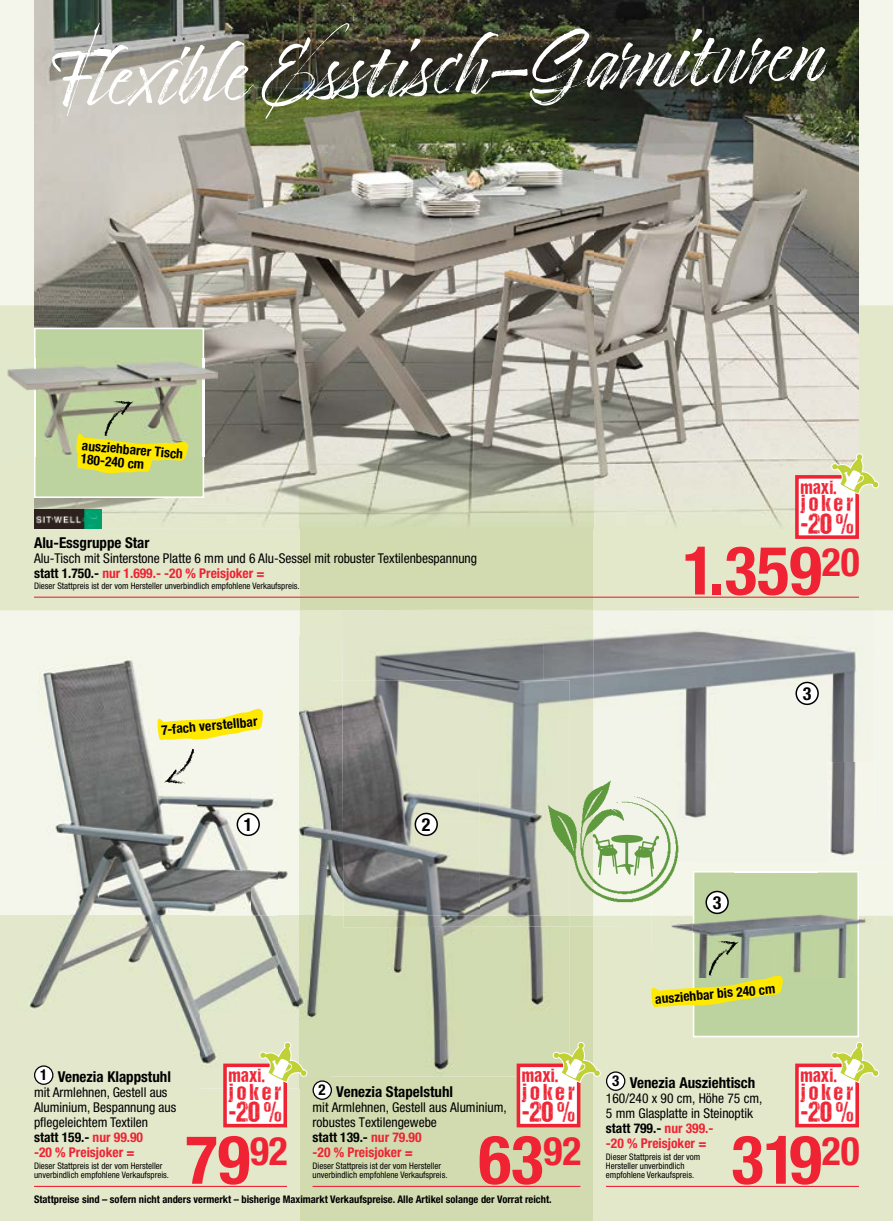
<style>
.page{position:relative;width:893px;height:1221px;background:#fff}
.page>*{position:absolute;margin:0;border:0;box-sizing:border-box;transform-origin:0 0}
.t1{font:69.9px "Timberline";color:#fff}
.t2{font:700 condensed 67.5px "Helvetica Neue LT Pro";color:#ef2333}
.t3{font:700 condensed 39.3px "Helvetica Neue LT Pro";color:#ef2333}
.t4{font:29.4px "DCC Ash";color:#ef2333}
.t5{font:23.1px "DCC Ash";letter-spacing:.16em;color:#ef2333}
.t6{font:18.75px "DCC Ash";letter-spacing:.03em;color:#ef2333}
.t7{font:700 condensed 18px "Helvetica Neue LT Pro";color:#000}
.t8{font:700 condensed 15px "Helvetica Neue LT Pro";color:#000}
.t9{font:condensed 13.5px/15px "Helvetica Neue LT Pro";color:#000}
.t10{font:700 condensed 13.5px/13.5px "Helvetica Neue LT Pro";color:#000}
.t11{font:700 condensed 10.5px "Helvetica Neue LT Pro";color:#000}
.t12{font:condensed 9px/9px "Helvetica Neue LT Pro";color:#000}
.s1{font-weight:700}
.s2{font-weight:700;color:#ef2333}
</style>
<div class="page">
<div style="left:0;top:0;width:893px;height:915px;background:#f5f6eb"></div>
<div style="left:0;top:305px;width:893px;height:305px;background:#e3e8cb"></div>
<svg style="left:300px;top:529px;width:293px;height:151px;background:#d3dab0"></svg>
<div style="left:0;top:915px;width:893px;height:305px;background:#e3e8cb"></div>
<div style="left:300px;top:1076px;width:293px;height:144px;background:#d2dbb0"></div>
<img style="left:0;top:636px;width:300px;height:452px">
<img style="left:300px;top:636px;width:30px;height:44px">
<img style="left:308px;top:1076px;width:22px;height:12px">
<img style="left:593px;top:608px;width:281px;height:154px">
<img style="left:593px;top:762px;width:234px;height:71px">
<img style="left:827px;top:761px;width:48px;height:72px">
<img style="left:342px;top:610px;width:201px;height:70px">
<img style="left:543px;top:610px;width:50px;height:168px">
<img style="left:342px;top:609px;width:251px;height:1px">
<img style="left:279px;top:680px;width:291px;height:235px">
<img style="left:279px;top:915px;width:236px;height:161px">
<img style="left:34px;top:0;width:266px;height:349px">
<img style="left:300px;top:0;width:559px;height:529px">
<img style="left:189px;top:349px;width:111px;height:180px">
<img style="left:34px;top:498px;width:155px;height:31px">
<hr style="left:34px;top:596px;width:825px;height:1px;background:#ef2333">
<img style="left:34px;top:509px;width:67px;height:20px">
<img style="left:4px;top:358px;width:218px;height:98px">
<svg style="left:34px;top:328px;width:170px;height:170px;background:#bfca8f"></svg>
<div style="left:313px;top:1080px;width:18px;height:19px;background:#fff;border-radius:50%"></div>
<div style="left:313px;top:1080px;width:19px;height:19px;border:1px solid #000;border-radius:50%"></div>
<hr style="left:313px;top:1185px;width:267px;height:1px;background:#ef2333">
<div style="left:35px;top:1065px;width:18px;height:19px;background:#fff;border-radius:50%"></div>
<div style="left:34px;top:1065px;width:19px;height:19px;border:1px solid #000;border-radius:50%"></div>
<hr style="left:34px;top:1185px;width:253px;height:1px;background:#ef2333">
<hr style="left:606px;top:1185px;width:253px;height:1px;background:#ef2333">
<img style="left:880px;top:862px;width:9px;height:53px">
<img style="left:880px;top:915px;width:9px;height:62px">
<svg style="left:415px;top:813px;width:22px;height:22px"></svg>
<div style="left:415px;top:812px;width:23px;height:24px;border:1px solid #000;border-radius:50%"></div>
<svg style="left:237px;top:813px;width:22px;height:22px"></svg>
<div style="left:237px;top:812px;width:23px;height:24px;border:1px solid #000;border-radius:50%"></div>
<svg style="left:796px;top:682px;width:22px;height:22px"></svg>
<div style="left:795px;top:681px;width:24px;height:24px;border:1px solid #000;border-radius:50%"></div>
<svg style="left:157px;top:708px;width:106px;height:32px;background:#faee63"></svg>
<svg style="left:163px;top:748px;width:32px;height:36px"></svg>
<img style="left:545px;top:778px;width:136px;height:55px">
<svg style="left:793px;top:453px;width:87px;height:87px"></svg>
<svg style="left:515px;top:833px;width:365px;height:296px;background:#d4d9b7"></svg>
<svg style="left:221px;top:1041px;width:87px;height:88px"></svg>
<h1 class="t1" style="left:49px;top:41px;width:775px;rotate:-2deg">Flexible Esstisch-Garnituren</h1>
<p class="t10" style="left:83px;top:438px;width:103px;rotate:5deg">ausziehbarer Tisch<br>180-240 cm</p>
<p class="t8" style="left:34px;top:534px;width:117px">Alu-Essgruppe Star</p>
<p class="t9" style="left:34px;top:550px;width:445px">Alu-Tisch mit Sinterstone Platte 6 mm und 6 Alu-Sessel mit robuster Textilenbespannung <span class="s1">statt 1.750.-</span> <span class="s2">nur 1.699.- -20 % Preisjoker =</span></p>
<p class="t12" style="left:34px;top:581px;width:267px">Dieser Stattpreis ist der vom Hersteller unverbindlich empfohlene Verkaufspreis.</p>
<p class="t10" style="left:161px;top:723px;width:98px;rotate:-5deg">7-fach verstellbar</p>
<h3 class="t7" style="left:244px;top:813px;width:10px">1</h3>
<h3 class="t7" style="left:422px;top:813px;width:10px">2</h3>
<h3 class="t6" style="left:801px;top:477px;width:37px">maxi.</h3>
<h3 class="t5" style="left:801px;top:490px;width:54px">joker</h3>
<h3 class="t4" style="left:801px;top:507px;width:54px">-20 %</h3>
<h2 class="t2" style="left:683px;top:531px;width:178px">1.359<sup>20</sup></h2>
<h3 class="t7" style="left:803px;top:682px;width:10px">3</h3>
<h3 class="t7" style="left:713px;top:891px;width:10px">3</h3>
<p class="t10" style="left:655px;top:992px;width:122px;rotate:-5deg">ausziehbar bis 240 cm</p>
<p class="t8" style="left:40px;top:1067px;width:132px">1 Venezia Klappstuhl</p>
<p class="t9" style="left:34px;top:1084px;width:144px">mit Armlehnen, Gestell aus<br>Aluminium, Bespannung aus pflegeleichtem Textilen<br><span class="s1">statt 159.-</span> <span class="s2">nur 99.90<br>-20 % Preisjoker =</span></p>
<p class="t12" style="left:34px;top:1161px;width:137px">Dieser Stattpreis ist der vom Hersteller unverbindlich empfohlene Verkaufspreis.</p>
<h3 class="t6" style="left:229px;top:1065px;width:37px">maxi.</h3>
<h3 class="t5" style="left:229px;top:1079px;width:54px">joker</h3>
<h3 class="t4" style="left:229px;top:1095px;width:54px">-20 %</h3>
<h2 class="t2" style="left:185px;top:1120px;width:66px">79</h2>
<h3 class="t3" style="left:250px;top:1128px;width:39px">92</h3>
<h3 class="t6" style="left:522px;top:1065px;width:37px">maxi.</h3>
<h3 class="t5" style="left:522px;top:1079px;width:54px">joker</h3>
<h3 class="t4" style="left:522px;top:1095px;width:54px">-20 %</h3>
<h3 class="t6" style="left:801px;top:1065px;width:37px">maxi.</h3>
<h3 class="t5" style="left:801px;top:1079px;width:54px">joker</h3>
<h3 class="t4" style="left:801px;top:1095px;width:54px">-20 %</h3>
<p class="t8" style="left:612px;top:1073px;width:145px">3 Venezia Ausziehtisch</p>
<p class="t9" style="left:606px;top:1090px;width:158px">160/240 x 90 cm, Höhe 75 cm,<br>5 mm Glasplatte in Steinoptik <span class="s1">statt 799.-</span> <span class="s2">nur 399.-<br>-20 % Preisjoker =</span></p>
<p class="t12" style="left:606px;top:1152px;width:96px">Dieser Stattpreis ist der vom<br>Hersteller unverbindlich</p>
<p class="t8" style="left:319px;top:1082px;width:136px">2 Venezia Stapelstuhl</p>
<p class="t9" style="left:313px;top:1099px;width:196px">mit Armlehnen, Gestell aus Aluminium, robustes Textilengewebe<br><span class="s1">statt 139.-</span> <span class="s2">nur 79.90<br>-20 % Preisjoker =</span></p>
<p class="t12" style="left:313px;top:1161px;width:137px">Dieser Stattpreis ist der vom Hersteller unverbindlich empfohlene Verkaufspreis.</p>
<h2 class="t2" style="left:479px;top:1120px;width:104px">63<sup>92</sup></h2>
<h2 class="t2" style="left:731px;top:1120px;width:130px">319<sup>20</sup></h2>
<p class="t12" style="left:606px;top:1170px;width:90px">empfohlene Verkaufspreis.</p>
<p class="t11" style="left:34px;top:1192px;width:519px">Stattpreise sind – sofern nicht anders vermerkt – bisherige Maximarkt Verkaufspreise. Alle Artikel solange der Vorrat reicht.</p>
</div>
